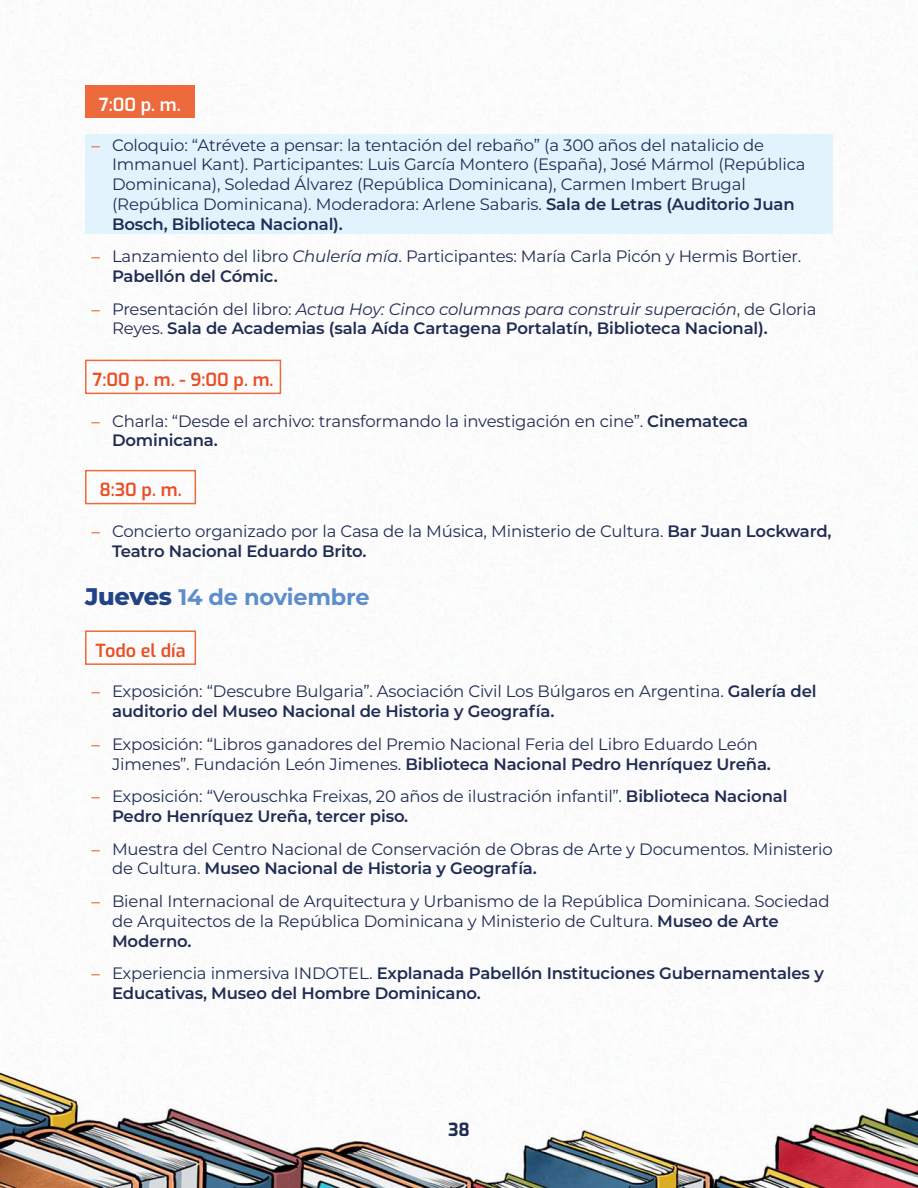
<style>
.page{position:relative;width:918px;height:1188px;background:#fff}
.page>*{position:absolute;margin:0;border:0;box-sizing:border-box;transform-origin:0 0}
.t1{font:700 22.5px "Montserrat";letter-spacing:-.01em;color:#5d8dca}
.t2{font:600 18px "Exo";color:#e94e24}
.t3{font:600 18px "Exo";color:#fff}
.t4{font:700 18px "Exo";color:#212c53}
.t5{font:16.5px/19.8px "Montserrat";letter-spacing:-.01em;color:#212c53}
.t6{font:600 16.5px/19.8px "Montserrat";letter-spacing:-.01em;color:#212c53}
.s1{color:#ed6a3d}
.s2{font-weight:600}
.s3{font-style:italic}
.s4{font-weight:400}
.s5{font-weight:400;font-style:italic}
.s6{font-weight:800;font-size:24px;color:#224386}
</style>
<div class="page">
<img style="left:0;top:9px;width:918px;height:1179px">
<div style="left:85px;top:135px;width:748px;height:99px;background:#e2f3fd"></div>
<div style="left:85px;top:85px;width:110px;height:33px;background:#ed6a3d"></div>
<div style="left:85px;top:360px;width:196px;height:34px;border:2px solid #ed6a3d"></div>
<div style="left:85px;top:470px;width:111px;height:34px;border:2px solid #ed6a3d"></div>
<div style="left:85px;top:630px;width:111px;height:35px;border:2px solid #ed6a3d"></div>
<p class="t3" style="left:99px;top:90px;width:84px">7:00 p. m.</p>
<p class="t5" style="left:112px;top:134px;width:695px;text-indent:-21px"><span class="s1">−</span> Coloquio: “Atrévete a pensar: la tentación del rebaño” (a 300 años del natalicio de Immanuel Kant). Participantes: Luis García Montero (España), José Mármol (República Dominicana), Soledad Álvarez (República Dominicana), Carmen Imbert Brugal (República Dominicana). Moderadora: Arlene Sabaris. <span class="s2">Sala de Letras (Auditorio Juan Bosch, Biblioteca Nacional).</span></p>
<p class="t5" style="left:112px;top:246px;width:691px;text-indent:-21px"><span class="s1">−</span> Lanzamiento del libro <span class="s3">Chulería mía</span>. Participantes: María Carla Picón y Hermis Bortier.<br><span class="s2">Pabellón del Cómic.</span></p>
<p class="t6" style="left:112px;top:298px;width:706px;text-indent:-21px"><span class="s1">−</span> <span class="s4">Presentación del libro:</span> <span class="s5">Actua Hoy: Cinco columnas para construir superación</span><span class="s4">, de Gloria<br>Reyes.</span> Sala de Academias (sala Aída Cartagena Portalatín, Biblioteca Nacional).</p>
<p class="t2" style="left:93px;top:366px;width:182px">7:00 p. m. - 9:00 p. m.</p>
<p class="t5" style="left:112px;top:410px;width:638px;text-indent:-21px"><span class="s1">−</span> Charla: “Desde el archivo: transformando la investigación en cine”. <span class="s2">Cinemateca<br>Dominicana.</span></p>
<p class="t2" style="left:99px;top:476px;width:84px">8:30 p. m.</p>
<p class="t5" style="left:112px;top:521px;width:721px;text-indent:-21px"><span class="s1">−</span> Concierto organizado por la Casa de la Música, Ministerio de Cultura. <span class="s2">Bar Juan Lockward,<br>Teatro Nacional Eduardo Brito.</span></p>
<h1 class="t1" style="left:85px;top:581px;width:286px"><span class="s6">Jueves</span> 14 de noviembre</h1>
<p class="t2" style="left:95px;top:637px;width:92px">Todo el día</p>
<p class="t5" style="left:112px;top:681px;width:706px;text-indent:-21px"><span class="s1">−</span> Exposición: “Descubre Bulgaria”. Asociación Civil Los Búlgaros en Argentina. <span class="s2">Galería del auditorio del Museo Nacional de Historia y Geografía.</span></p>
<p class="t5" style="left:112px;top:734px;width:660px;text-indent:-21px"><span class="s1">−</span> Exposición: “Libros ganadores del Premio Nacional Feria del Libro Eduardo León<br>Jimenes”. Fundación León Jimenes. <span class="s2">Biblioteca Nacional Pedro Henríquez Ureña.</span></p>
<p class="t5" style="left:112px;top:786px;width:677px;text-indent:-21px"><span class="s1">−</span> Exposición: “Verouschka Freixas, 20 años de ilustración infantil”. <span class="s2">Biblioteca Nacional<br>Pedro Henríquez Ureña, tercer piso.</span></p>
<p class="t5" style="left:112px;top:838px;width:722px;text-indent:-21px"><span class="s1">−</span> Muestra del Centro Nacional de Conservación de Obras de Arte y Documentos. Ministerio de Cultura. <span class="s2">Museo Nacional de Historia y Geografía.</span></p>
<p class="t5" style="left:112px;top:891px;width:719px;text-indent:-21px"><span class="s1">−</span> Bienal Internacional de Arquitectura y Urbanismo de la República Dominicana. Sociedad de Arquitectos de la República Dominicana y Ministerio de Cultura. <span class="s2">Museo de Arte<br>Moderno.</span></p>
<p class="t6" style="left:112px;top:963px;width:713px;text-indent:-21px"><span class="s1">−</span> <span class="s4">Experiencia inmersiva INDOTEL.</span> Explanada Pabellón Instituciones Gubernamentales y<br>Educativas, Museo del Hombre Dominicano.</p>
<p class="t4" style="left:448px;top:1116px;width:23px">38</p>
</div>
